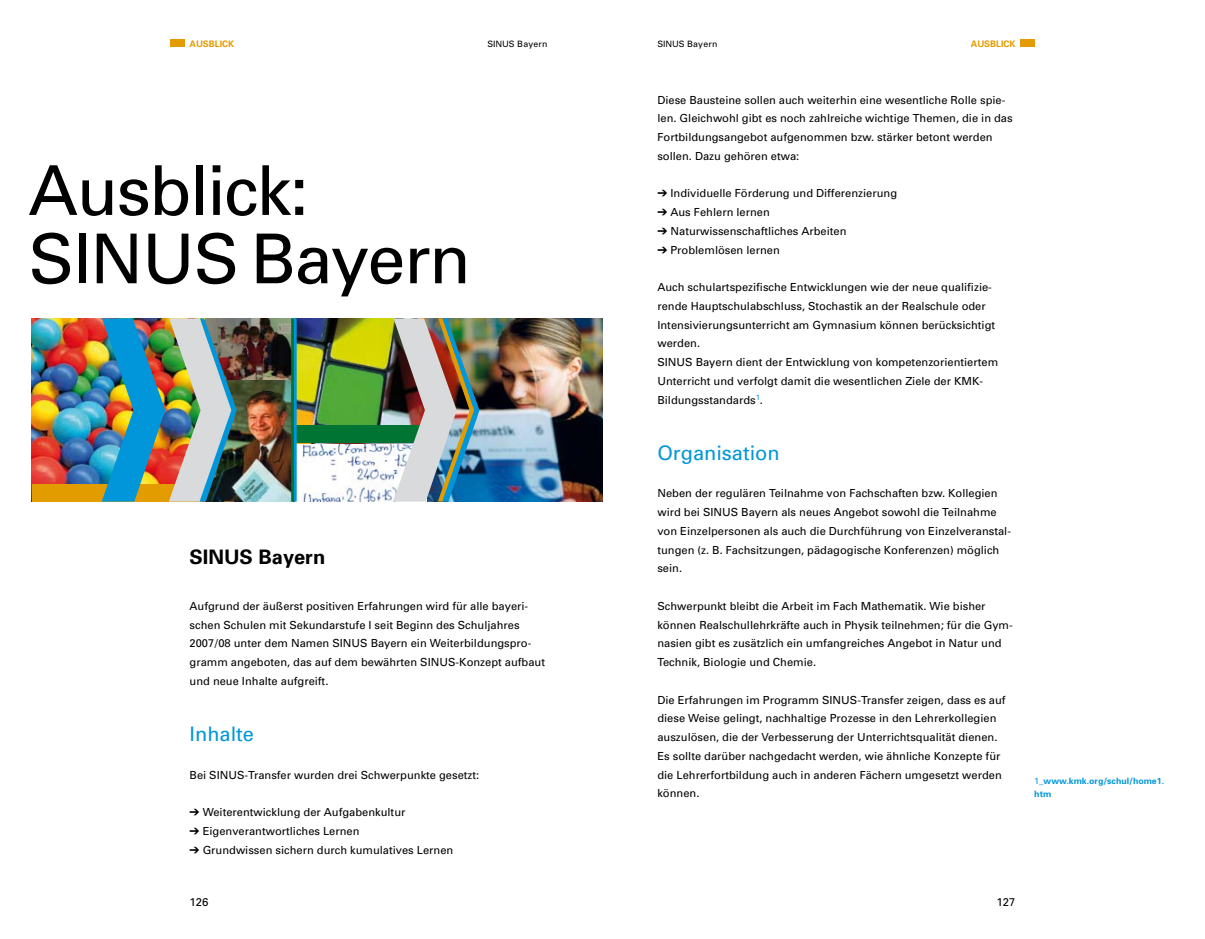
<style>
.page{position:relative;width:1205px;height:939px;background:#fff}
.page>*{position:absolute;margin:0;border:0;box-sizing:border-box;transform-origin:0 0}
.t1{font:68.75px/68.4px "Univers";letter-spacing:-.025em;color:#000}
.t2{font:20px "Univers";color:#0096d9}
.t3{font:700 20px "Univers";color:#000}
.t4{font:11.25px "Univers";color:#000}
.t5{font:11.12px/18.8px "Univers";color:#000}
.t6{font:700 9px "Univers";color:#e39c00}
.t7{font:700 8.75px/13.1px "Univers";color:#0096d9}
.t8{font:8.75px "Univers";letter-spacing:.025em;color:#000}
.s1{font-weight:400}
</style>
<div class="page">
<div style="left:170px;top:40px;width:14px;height:7px;background:#e39c00"></div>
<div style="left:1020px;top:40px;width:15px;height:7px;background:#e39c00"></div>
<img style="left:479px;top:318px;width:123px;height:184px">
<img style="left:237px;top:318px;width:54px;height:62px">
<img style="left:237px;top:380px;width:54px;height:121px">
<img style="left:297px;top:443px;width:96px;height:59px">
<img style="left:297px;top:318px;width:96px;height:108px">
<img style="left:32px;top:318px;width:70px;height:166px">
<div style="left:296px;top:426px;width:129px;height:17px;background:#007432"></div>
<div style="left:32px;top:484px;width:168px;height:18px;background:#e39c00"></div>
<hr style="left:291px;top:318px;width:3px;height:184px;background:#007432">
<img style="left:102px;top:318px;width:135px;height:184px">
<hr style="left:294px;top:318px;width:3px;height:184px;background:#0096d9">
<img style="left:393px;top:318px;width:86px;height:184px">
<p class="t6" style="left:190px;top:38px;width:8px">Ausb</p>
<p class="t6" style="left:215px;top:38px;width:11px">lick</p>
<p class="t8" style="left:657px;top:38px;width:61px">SINUS Bayern</p>
<p class="t6" style="left:971px;top:38px;width:8px">Ausb</p>
<p class="t6" style="left:996px;top:38px;width:11px">lick</p>
<p class="t8" style="left:487px;top:38px;width:61px">SINUS Bayern</p>
<h1 class="t1" style="left:28px;top:155px;width:282px">Ausblick:<br>Sinus</h1>
<h1 class="t1" style="left:250px;top:224px;width:222px">Bayern</h1>
<h2 class="t3" style="left:190px;top:544px;width:137px">SINUS Bayern</h2>
<p class="t5" style="left:190px;top:596px;width:357px">Aufgrund der äußerst positiven Erfahrungen wird für alle bayeri&shy;schen Schulen mit Sekundarstufe I seit Beginn des Schuljahres 2007/08 unter dem Namen SINUS Bayern ein Weiterbildungspro&shy;gramm angeboten, das auf dem bewährten SINUS-Konzept aufbaut und neue Inhalte aufgreift.</p>
<h2 class="t2" style="left:190px;top:722px;width:66px">Inhalte</h2>
<p class="t5" style="left:190px;top:765px;width:291px">Bei SINUS-Transfer wurden drei Schwerpunkte gesetzt:</p>
<p class="t5" style="left:190px;top:803px;width:217px">➔ Weiterentwicklung der Aufgabenkultur</p>
<p class="t5" style="left:190px;top:821px;width:171px">➔ Eigenverantwortliches Lernen</p>
<p class="t5" style="left:190px;top:840px;width:265px">➔ Grundwissen sichern durch kumulatives Lernen</p>
<p class="t4" style="left:190px;top:895px;width:20px">126</p>
<p class="t5" style="left:657px;top:90px;width:357px">Diese Bausteine sollen auch weiterhin eine wesentliche Rolle spie&shy;len. Gleichwohl gibt es noch zahlreiche wichtige Themen, die in das Fortbildungsangebot aufgenommen bzw. stärker betont werden sollen. Dazu gehören etwa:</p>
<p class="t5" style="left:657px;top:184px;width:241px">➔ Individuelle Förderung und Differenzierung</p>
<p class="t5" style="left:657px;top:203px;width:114px">➔ Aus Fehlern lernen</p>
<p class="t5" style="left:657px;top:221px;width:191px">➔ Naturwissenschaftliches Arbeiten</p>
<p class="t5" style="left:657px;top:240px;width:124px">➔ Problemlösen lernen</p>
<p class="t5" style="left:657px;top:278px;width:342px">Auch schulartspezifische Entwicklungen wie der neue qualifizie&shy;rende Hauptschulabschluss, Stochastik an der Realschule oder Intensivierungsunterricht am Gymnasium können berücksichtigt werden.<br>SINUS Bayern dient der Entwicklung von kompetenzorientiertem Unterricht und verfolgt damit die wesentlichen Ziele der KMK-Bildungsstandards<sup>1</sup>.</p>
<h2 class="t2" style="left:657px;top:440px;width:124px">Organisation</h2>
<p class="t5" style="left:657px;top:484px;width:355px">Neben der regulären Teilnahme von Fachschaften bzw. Kollegien wird bei SINUS Bayern als neues Angebot sowohl die Teilnahme von Einzelpersonen als auch die Durchführung von Einzelveranstal&shy;tungen (z. B. Fachsitzungen, pädagogische Konferenzen) möglich sein.</p>
<p class="t5" style="left:657px;top:596px;width:357px">Schwerpunkt bleibt die Arbeit im Fach Mathematik. Wie bisher können Realschullehrkräfte auch in Physik teilnehmen; für die Gym&shy;nasien gibt es zusätzlich ein umfangreiches Angebot in Natur und Technik, Biologie und Chemie.</p>
<p class="t5" style="left:657px;top:690px;width:350px">Die Erfahrungen im Programm SINUS-Transfer zeigen, dass es auf diese Weise gelingt, nachhaltige Prozesse in den Lehrerkollegien auszulösen, die der Verbesserung der Unterrichtsqualität dienen.<br>Es sollte darüber nachgedacht werden, wie ähnliche Konzepte für die Lehrerfortbildung auch in anderen Fächern umgesetzt werden können.</p>
<p class="t4" style="left:996px;top:895px;width:20px">127</p>
<p class="t7" style="left:1034px;top:774px;width:131px"><span class="s1">1_</span>www.kmk.org/schul/home1. htm</p>
</div>
